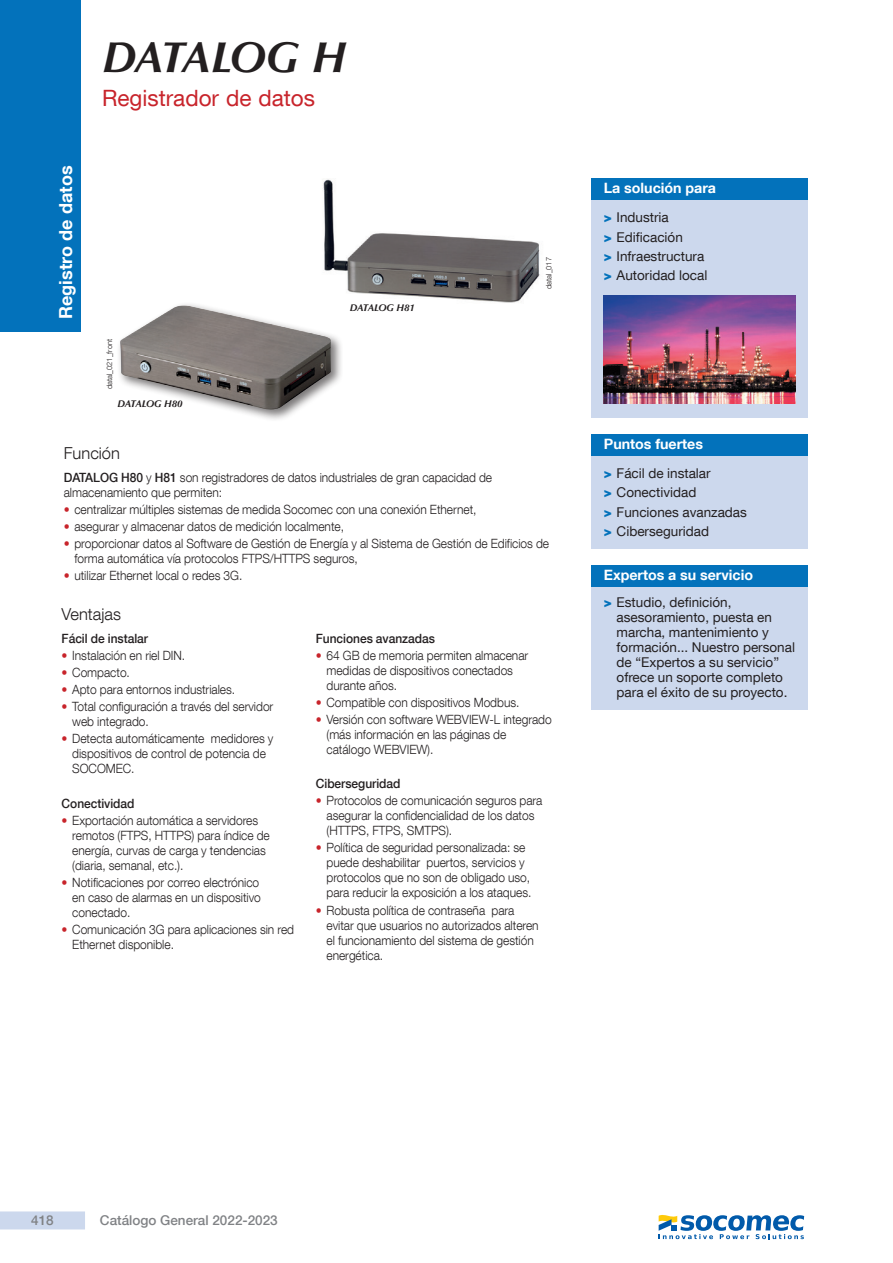
<style>
.page{position:relative;width:893px;height:1263px;background:#fff}
.page>*{position:absolute;margin:0;border:0;box-sizing:border-box;transform-origin:0 0}
.t1{font:italic 700 43.5px "Optima LT Std";letter-spacing:-.045em;color:#231f20}
.t2{font:22.5px "Helvetica Neue LT Com";color:#c8242b}
.t3{font:700 18px "Helvetica Neue LT Com";color:#fff}
.t4{font:300 16.5px "Helvetica Neue LT Com";color:#231f20}
.t5{font:700 14.25px "Helvetica Neue LT Com";color:#fff}
.t6{font:13.5px/19.2px "Helvetica Neue LT Com";color:#231f20}
.t7{font:500 13.5px "Helvetica Neue LT Com";color:#808285}
.t8{font:300 12.75px/15px "Helvetica Neue LT Com";letter-spacing:-.005em;color:#231f20;scale:.94 1}
.t9{font:500 12.75px "Helvetica Neue LT Com";letter-spacing:-.005em;color:#231f20;scale:.94 1}
.t10{font:italic 700 9.75px "Optima LT Std";letter-spacing:-.015em;color:#231f20}
.t11{font:300 7.5px "Helvetica Neue LT Com";color:#231f20}
.s1{font-weight:500}
.s2{color:#c8242b}
.s3{font-weight:900;color:#0372bb}
</style>
<div class="page">
<div style="left:0;top:1211px;width:85px;height:18px;background:#ccd8ed"></div>
<div style="left:0;top:0;width:81px;height:332px;background:#0372bb"></div>
<div style="left:591px;top:456px;width:217px;height:93px;background:#ccd8ed"></div>
<div style="left:591px;top:434px;width:217px;height:22px;background:#0372bb"></div>
<div style="left:591px;top:200px;width:217px;height:217px;background:#ccd8ed"></div>
<div style="left:591px;top:179px;width:217px;height:21px;background:#0372bb"></div>
<img style="left:603px;top:295px;width:193px;height:109px">
<div style="left:591px;top:585px;width:217px;height:125px;background:#ccd8ed"></div>
<div style="left:591px;top:566px;width:217px;height:21px;background:#0372bb"></div>
<img style="left:322px;top:179px;width:218px;height:124px">
<div style="left:116px;top:302px;width:227px;height:120px;background:#231f20;opacity:.6"></div>
<img style="left:120px;top:305px;width:211px;height:104px">
<svg style="left:659px;top:1215px;width:145px;height:24px"></svg>
<h3 class="t3" style="left:54px;top:319px;width:155px;rotate:-90deg">Registro de datos</h3>
<h1 class="t1" style="left:102px;top:32px;width:245px">DATALOG H</h1>
<h2 class="t2" style="left:102px;top:84px;width:214px">Registrador de datos</h2>
<p class="t11" style="left:105px;top:389px;width:52px;rotate:-90deg">datal_021_front</p>
<p class="t10" style="left:117px;top:398px;width:67px">DATALOG H80</p>
<p class="t10" style="left:350px;top:302px;width:67px">DATALOG H81</p>
<p class="t4" style="left:64px;top:443px;width:58px">Función</p>
<p class="t11" style="left:544px;top:289px;width:33px;rotate:-90deg">datal_017</p>
<p class="t8" style="left:64px;top:470px;width:457px"><span class="s1">DATALOG H80</span> y <span class="s1">H81</span> son registradores de datos industriales de gran capacidad de almacenamiento que permiten:</p>
<p class="t8" style="left:64px;top:502px;width:441px"><span class="s2">•</span> centralizar múltiples sistemas de medida Socomec con una conexión Ethernet,</p>
<p class="t8" style="left:64px;top:519px;width:300px"><span class="s2">•</span> asegurar y almacenar datos de medición localmente,</p>
<p class="t8" style="left:74px;top:536px;width:506px;text-indent:-11px"><span class="s2">•</span> proporcionar datos al Software de Gestión de Energía y al Sistema de Gestión de Edificios de forma automática vía protocolos FTPS/HTTPS seguros,</p>
<p class="t8" style="left:64px;top:568px;width:192px"><span class="s2">•</span> utilizar Ethernet local o redes 3G.</p>
<p class="t4" style="left:62px;top:604px;width:61px">Ventajas</p>
<p class="t9" style="left:62px;top:630px;width:93px">Fácil de instalar</p>
<p class="t8" style="left:62px;top:647px;width:133px"><span class="s2">•</span> Instalación en riel DIN.</p>
<p class="t8" style="left:62px;top:665px;width:74px"><span class="s2">•</span> Compacto.</p>
<p class="t8" style="left:62px;top:682px;width:186px"><span class="s2">•</span> Apto para entornos industriales.</p>
<p class="t8" style="left:72px;top:699px;width:215px;text-indent:-11px"><span class="s2">•</span> Total configuración a través del servidor web integrado.</p>
<p class="t8" style="left:72px;top:731px;width:216px;text-indent:-11px"><span class="s2">•</span> Detecta automáticamente medidores y dispositivos de control de potencia de<br>SOCOMEC.</p>
<p class="t9" style="left:62px;top:795px;width:79px">Conectividad</p>
<p class="t8" style="left:72px;top:812px;width:212px;text-indent:-11px"><span class="s2">•</span> Exportación automática a servidores remotos (FTPS, HTTPS) para índice de energía, curvas de carga y tendencias (diaria, semanal, etc.).</p>
<p class="t8" style="left:72px;top:874px;width:202px;text-indent:-11px"><span class="s2">•</span> Notificaciones por correo electrónico en caso de alarmas en un dispositivo conectado.</p>
<p class="t8" style="left:72px;top:922px;width:237px;text-indent:-11px"><span class="s2">•</span> Comunicación 3G para aplicaciones sin red<br>Ethernet disponible.</p>
<p class="t9" style="left:316px;top:630px;width:128px">Funciones avanzadas</p>
<p class="t8" style="left:326px;top:647px;width:216px;text-indent:-11px"><span class="s2">•</span> 64 GB de memoria permiten almacenar medidas de dispositivos conectados durante años.</p>
<p class="t8" style="left:316px;top:694px;width:218px"><span class="s2">•</span> Compatible con dispositivos Modbus.</p>
<p class="t8" style="left:326px;top:712px;width:241px;text-indent:-11px"><span class="s2">•</span> Versión con software WEBVIEW-L integrado (más información en las páginas de catálogo WEBVIEW).</p>
<p class="t9" style="left:316px;top:776px;width:91px">Ciberseguridad</p>
<p class="t8" style="left:326px;top:793px;width:231px;text-indent:-11px"><span class="s2">•</span> Protocolos de comunicación seguros para asegurar la confidencialidad de los datos (HTTPS, FTPS, SMTPS).</p>
<p class="t8" style="left:326px;top:840px;width:220px;text-indent:-11px"><span class="s2">•</span> Política de seguridad personalizada: se puede deshabilitar puertos, servicios y protocolos que no son de obligado uso, para reducir la exposición a los ataques.</p>
<p class="t8" style="left:326px;top:902px;width:227px;text-indent:-11px"><span class="s2">•</span> Robusta política de contraseña para evitar que usuarios no autorizados alteren el funcionamiento del sistema de gestión energética.</p>
<p class="t5" style="left:604px;top:179px;width:114px">La solución para</p>
<p class="t6" style="left:604px;top:208px;width:105px"><span class="s3">&gt;</span> Industria<br><span class="s3">&gt;</span> Edificación<br><span class="s3">&gt;</span> Infraestructura <span class="s3">&gt;</span> Autoridad local</p>
<p class="t5" style="left:604px;top:435px;width:101px">Puntos fuertes</p>
<p class="t6" style="left:604px;top:463px;width:145px"><span class="s3">&gt;</span> Fácil de instalar<br><span class="s3">&gt;</span> Conectividad<br><span class="s3">&gt;</span> Funciones avanzadas <span class="s3">&gt;</span> Ciberseguridad</p>
<p class="t5" style="left:604px;top:566px;width:151px">Expertos a su servicio</p>
<p class="t6" style="left:617px;top:594px;width:180px;line-height:15px;text-indent:-13px"><span class="s3">&gt;</span> Estudio, definición, asesoramiento, puesta en marcha, mantenimiento y formación... Nuestro personal de “Expertos a su servicio” ofrece un soporte completo para el éxito de su proyecto.</p>
<p class="t7" style="left:31px;top:1212px;width:24px">418</p>
<p class="t7" style="left:100px;top:1212px;width:179px">Catálogo General 2022-2023</p>
</div>
